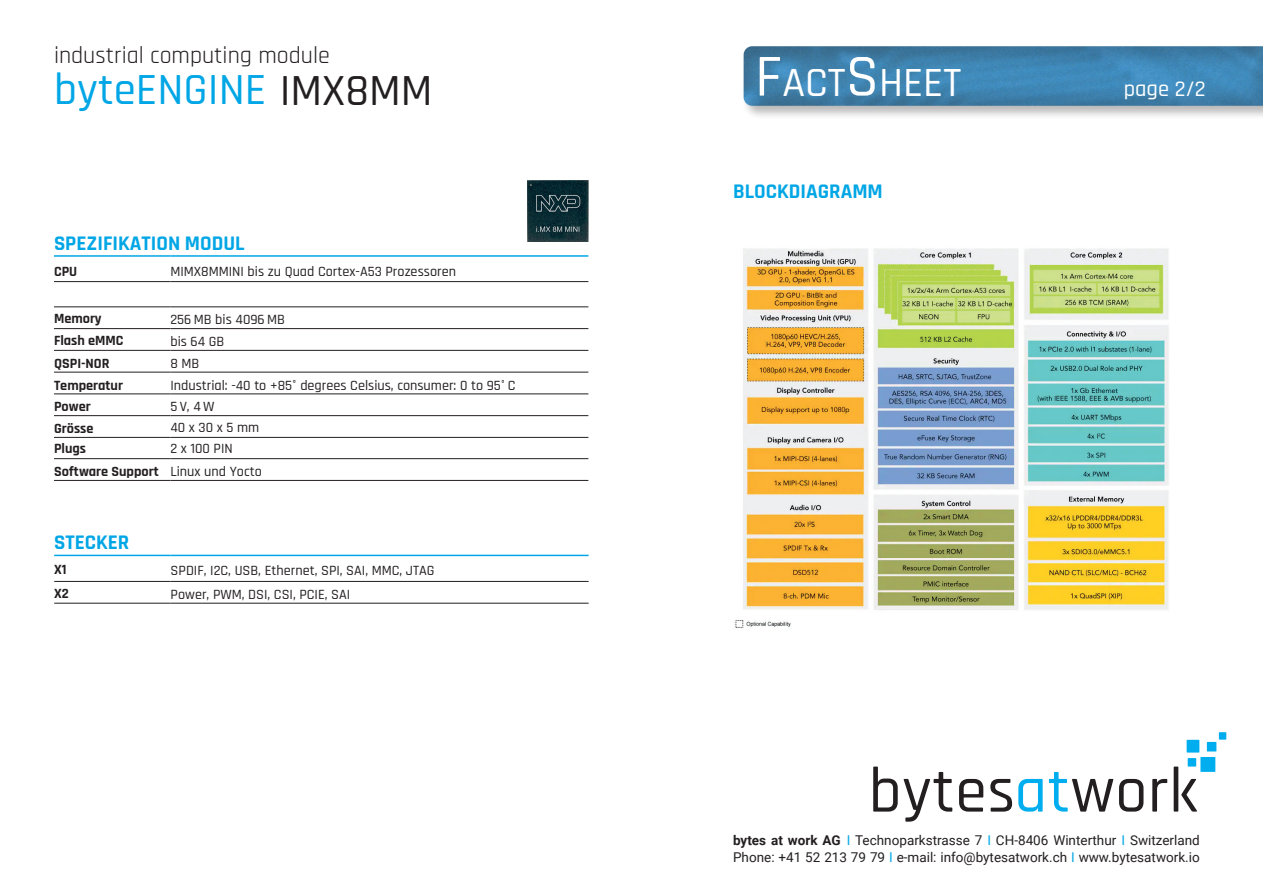
<style>
.page{position:relative;width:1263px;height:893px;background:#fff}
.page>*{position:absolute;margin:0;border:0;box-sizing:border-box;transform-origin:0 0}
.t1{font:500 45px "Rajdhani";color:#00a6e5}
.t2{font:500 42px "Rajdhani";color:#fff}
.t3{font:24px "Rajdhani";color:#231f20}
.t4{font:500 22.5px "Rajdhani";color:#fff}
.t5{font:700 21px "Rajdhani";color:#00a6e5}
.t6{font:500 14.25px/22.8px "Rajdhani";color:#231f20}
.t7{font:700 14.25px "Rajdhani";color:#231f20}
.t8{font:13.5px/16.2px "Roboto";color:#231f20}
.s1{color:#231f20}
.s2{font-weight:700}
.s3{font-size:60px}
.s4{color:#00a6e5}
</style>
<div class="page">
<hr style="left:54px;top:281px;width:116px;height:1px;background:#231f20">
<hr style="left:170px;top:281px;width:418px;height:1px;background:#231f20">
<hr style="left:54px;top:306px;width:116px;height:1px;background:#231f20">
<hr style="left:170px;top:306px;width:418px;height:1px;background:#231f20">
<hr style="left:54px;top:328px;width:116px;height:1px;background:#231f20">
<hr style="left:170px;top:328px;width:418px;height:1px;background:#231f20">
<hr style="left:54px;top:350px;width:116px;height:1px;background:#231f20">
<hr style="left:170px;top:350px;width:418px;height:1px;background:#231f20">
<hr style="left:54px;top:372px;width:116px;height:1px;background:#231f20">
<hr style="left:170px;top:372px;width:418px;height:1px;background:#231f20">
<hr style="left:54px;top:393px;width:116px;height:1px;background:#231f20">
<hr style="left:170px;top:393px;width:418px;height:1px;background:#231f20">
<hr style="left:54px;top:415px;width:116px;height:1px;background:#231f20">
<hr style="left:170px;top:415px;width:418px;height:1px;background:#231f20">
<hr style="left:54px;top:437px;width:116px;height:1px;background:#231f20">
<hr style="left:170px;top:437px;width:418px;height:1px;background:#231f20">
<hr style="left:54px;top:458px;width:116px;height:1px;background:#231f20">
<hr style="left:170px;top:458px;width:418px;height:1px;background:#231f20">
<hr style="left:54px;top:480px;width:116px;height:1px;background:#231f20">
<hr style="left:170px;top:480px;width:418px;height:1px;background:#231f20">
<hr style="left:54px;top:255px;width:116px;height:2px;background:#00a6e5">
<hr style="left:170px;top:255px;width:418px;height:2px;background:#00a6e5">
<img style="left:527px;top:180px;width:61px;height:62px">
<hr style="left:54px;top:581px;width:117px;height:1px;background:#231f20">
<hr style="left:171px;top:581px;width:418px;height:1px;background:#231f20">
<hr style="left:54px;top:603px;width:117px;height:1px;background:#231f20">
<hr style="left:171px;top:603px;width:418px;height:1px;background:#231f20">
<hr style="left:54px;top:555px;width:117px;height:1px;background:#00a6e5">
<hr style="left:171px;top:555px;width:418px;height:1px;background:#00a6e5">
<img style="left:735px;top:248px;width:434px;height:380px">
<div style="left:741px;top:44px;width:522px;height:76px;background:#231f20;opacity:.37"></div>
<div style="left:744px;top:46px;width:519px;height:60px;background:#939598;opacity:.54"></div>
<svg style="left:873px;top:767px;width:79px;height:55px"></svg>
<svg style="left:959px;top:779px;width:24px;height:33px"></svg>
<svg style="left:990px;top:779px;width:22px;height:33px"></svg>
<svg style="left:1018px;top:779px;width:25px;height:33px"></svg>
<svg style="left:1049px;top:772px;width:64px;height:40px"></svg>
<svg style="left:1119px;top:779px;width:24px;height:33px"></svg>
<svg style="left:1152px;top:779px;width:15px;height:33px"></svg>
<svg style="left:1174px;top:767px;width:23px;height:45px"></svg>
<div style="left:1186px;top:740px;width:13px;height:13px;background:#00aeef"></div>
<div style="left:1200px;top:757px;width:15px;height:15px;background:#00aeef"></div>
<div style="left:1207px;top:742px;width:9px;height:9px;background:#00aeef"></div>
<div style="left:1188px;top:758px;width:8px;height:9px;background:#00aeef"></div>
<div style="left:1219px;top:732px;width:7px;height:8px;background:#00aeef"></div>
<h3 class="t3" style="left:54px;top:42px;width:277px">industrial computing module</h3>
<h1 class="t1" style="left:54px;top:64px;width:380px">byteENGINE <span class="s1">IMX8MM</span></h1>
<h3 class="t5" style="left:54px;top:230px;width:192px">SPEZIFIKATION MODUL</h3>
<p class="t7" style="left:54px;top:262px;width:25px">CPU</p>
<p class="t6" style="left:170px;top:260px;width:287px">MIMX8MMINI bis zu Quad Cortex-A53 Prozessoren</p>
<p class="t7" style="left:54px;top:310px;width:49px">Memory</p>
<p class="t6" style="left:170px;top:309px;width:116px">256 MB bis 4096 MB</p>
<p class="t7" style="left:54px;top:332px;width:71px">Flash eMMC</p>
<p class="t6" style="left:170px;top:331px;width:56px">bis 64 GB</p>
<p class="t7" style="left:54px;top:355px;width:57px">QSPI-NOR</p>
<p class="t6" style="left:170px;top:352px;width:30px">8 MB</p>
<p class="t7" style="left:54px;top:376px;width:71px">Temperatur</p>
<p class="t6" style="left:170px;top:374px;width:347px">Industrial: -40 to +85° degrees Celsius, consumer: 0 to 95° C</p>
<p class="t7" style="left:54px;top:398px;width:38px">Power</p>
<p class="t6" style="left:170px;top:396px;width:46px">5V, 4W</p>
<p class="t7" style="left:54px;top:420px;width:41px">Grösse</p>
<p class="t6" style="left:170px;top:416px;width:90px">40 x 30 x 5 mm</p>
<p class="t7" style="left:54px;top:440px;width:34px">Plugs</p>
<p class="t6" style="left:54px;top:438px;width:209px;text-indent:116px">2 x 100 PIN<br><span class="s2">Software Support</span> Linux und Yocto</p>
<h3 class="t5" style="left:54px;top:530px;width:77px">STECKER</h3>
<p class="t7" style="left:54px;top:561px;width:14px">X1</p>
<p class="t6" style="left:171px;top:560px;width:265px">SPDIF, I2C, USB, Ethernet, SPI, SAI, MMC, JTAG</p>
<p class="t7" style="left:54px;top:584px;width:16px">X2</p>
<p class="t6" style="left:171px;top:583px;width:181px">Power, PWM, DSI, CSI, PCIE, SAI</p>
<h2 class="t2" style="left:755px;top:58px;width:208px"><span class="s3">F</span>ACT<span class="s3">S</span>HEET</h2>
<h3 class="t5" style="left:733px;top:179px;width:151px">BLOCKDIAGRAMM</h3>
<h3 class="t4" style="left:1124px;top:75px;width:83px">page 2/2</h3>
<p class="t8" style="left:733px;top:832px;width:468px"><span class="s2">bytes at work AG</span> <span class="s4">I</span> Technoparkstrasse 7 <span class="s4">I</span> CH-8406 Winterthur <span class="s4">I</span> Switzerland<br>Phone: +41 52 213 79 79 <span class="s4">I</span> e-mail: info@bytesatwork.ch <span class="s4">I</span> www.bytesatwork.io</p>
</div>
